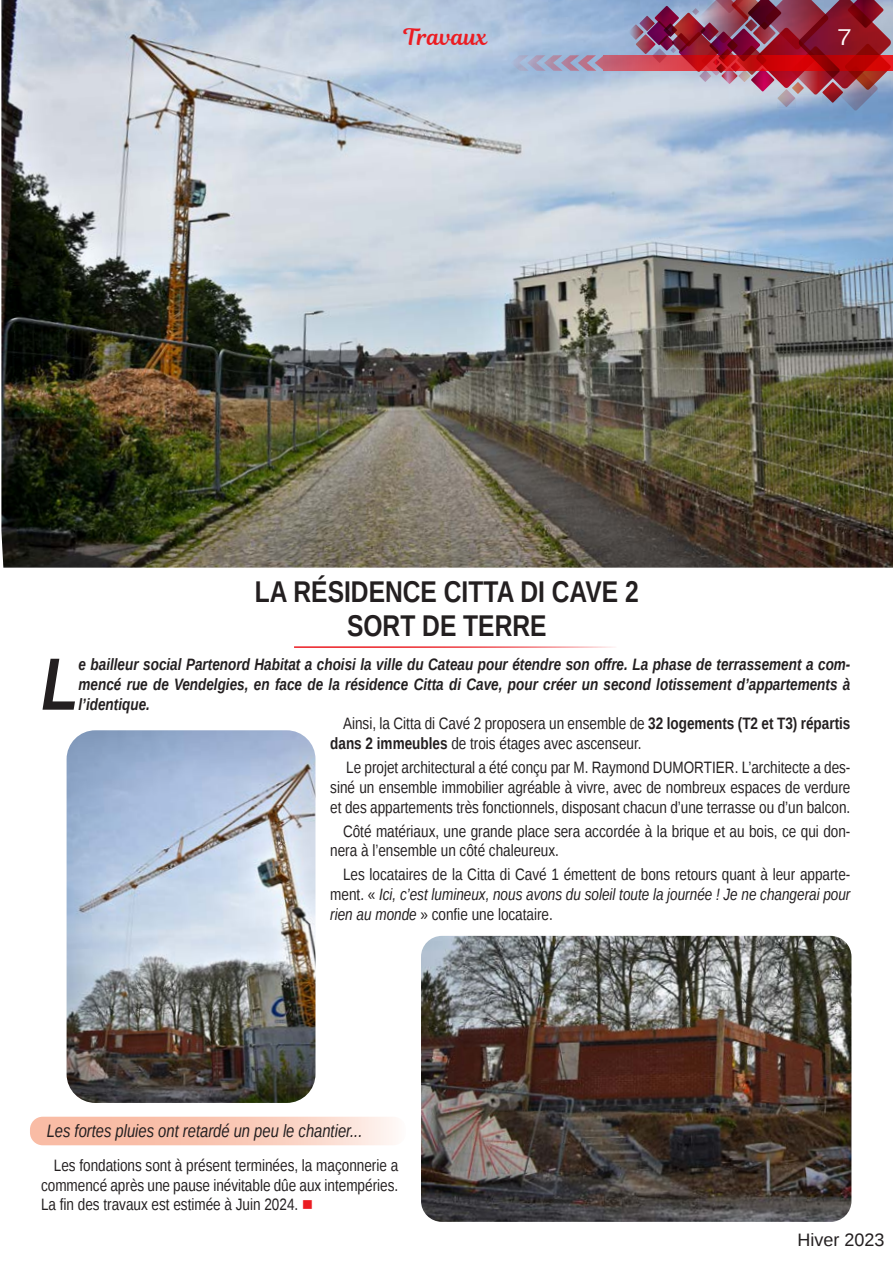
<style>
.page{position:relative;width:893px;height:1263px;background:#fff}
.page>*{position:absolute;margin:0;border:0;box-sizing:border-box;transform-origin:0 0}
.t1{font:italic 700 74.1px "Liberation Sans Narrow";color:#231f20}
.t2{font:700 30px "Liberation Sans Narrow";color:#231f20}
.t3{font:22.5px "Magnolia Script";color:#eb1c22}
.t4{font:700 22.5px "Resamitz";color:#fff}
.t5{font:italic 18px "Liberation Sans Narrow";color:#231f20}
.t6{font:18px "Liberation Sans";color:#231f20}
.t7{font:16.5px/19.8px "Liberation Sans Narrow";color:#231f20;text-align:justify}
.t8{font:italic 700 16.5px/19.8px "Liberation Sans Narrow";color:#231f20;text-align:justify}
.s1{font-weight:700}
.s2{font-style:italic}
.s3{font-size:18px;color:#eb1c22}
</style>
<div class="page">
<img style="left:1px;top:0;width:892px;height:568px">
<svg style="left:613px;top:55px;width:280px;height:16px"></svg>
<svg style="left:510px;top:55px;width:103px;height:16px;background:#a99bb7"></svg>
<img style="left:628px;top:0;width:263px;height:111px">
<img style="left:67px;top:730px;width:248px;height:373px">
<hr style="left:294px;top:646px;width:323px;height:2px;background:#eb1c22">
<svg style="left:30px;top:1117px;width:376px;height:28px;background:#faccbb"></svg>
<img style="left:421px;top:936px;width:430px;height:286px">
<p class="t3" style="left:404px;top:21px;width:85px">Travaux</p>
<p class="t4" style="left:838px;top:24px;width:15px">7</p>
<p class="t2" style="left:255px;top:571px;width:386px">LA RÉSIDENCE CITTA DI CAVE 2</p>
<p class="t2" style="left:347px;top:605px;width:201px">SORT DE TERRE</p>
<p class="t1" style="left:41px;top:633px;width:39px">L</p>
<p class="t8" style="left:79px;top:654px;width:773px">e bailleur social Partenord Habitat a choisi la ville du Cateau pour étendre son offre. La phase de terrassement a com&shy;mencé rue de Vendelgies, en face de la résidence Citta di Cave, pour créer un second lotissement d’appartements à l’identique.</p>
<p class="t7" style="left:330px;top:714px;width:522px;text-indent:13px">Ainsi, la Citta di Cavé 2 proposera un ensemble de <span class="s1">32 logements (T2 et T3) répartis dans 2 immeubles</span> de trois étages avec ascenseur.</p>
<p class="t7" style="left:330px;top:758px;width:522px;text-indent:16px">Le projet architectural a été conçu par M. Raymond DUMORTIER. L’architecte a des&shy;siné un ensemble immobilier agréable à vivre, avec de nombreux espaces de verdure et des appartements très fonctionnels, disposant chacun d’une terrasse ou d’un balcon.</p>
<p class="t7" style="left:330px;top:822px;width:522px;text-indent:13px">Côté matériaux, une grande place sera accordée à la brique et au bois, ce qui don&shy;nera à l’ensemble un côté chaleureux.</p>
<p class="t7" style="left:330px;top:865px;width:522px;text-indent:13px">Les locataires de la Citta di Cavé 1 émettent de bons retours quant à leur apparte&shy;ment. « <span class="s2">Ici, c’est lumineux, nous avons du soleil toute la journée ! Je ne changerai pour rien au monde</span> » confie une locataire.</p>
<p class="t5" style="left:47px;top:1119px;width:317px">Les fortes pluies ont retardé un peu le chantier...</p>
<p class="t7" style="left:41px;top:1156px;width:359px;text-indent:13px">Les fondations sont à présent terminées, la maçonnerie a commencé après une pause inévitable dûe aux intempéries.<br>La fin des travaux est estimée à Juin 2024. <span class="s3">■</span></p>
<p class="t6" style="left:797px;top:1229px;width:89px">Hiver 2023</p>
</div>
